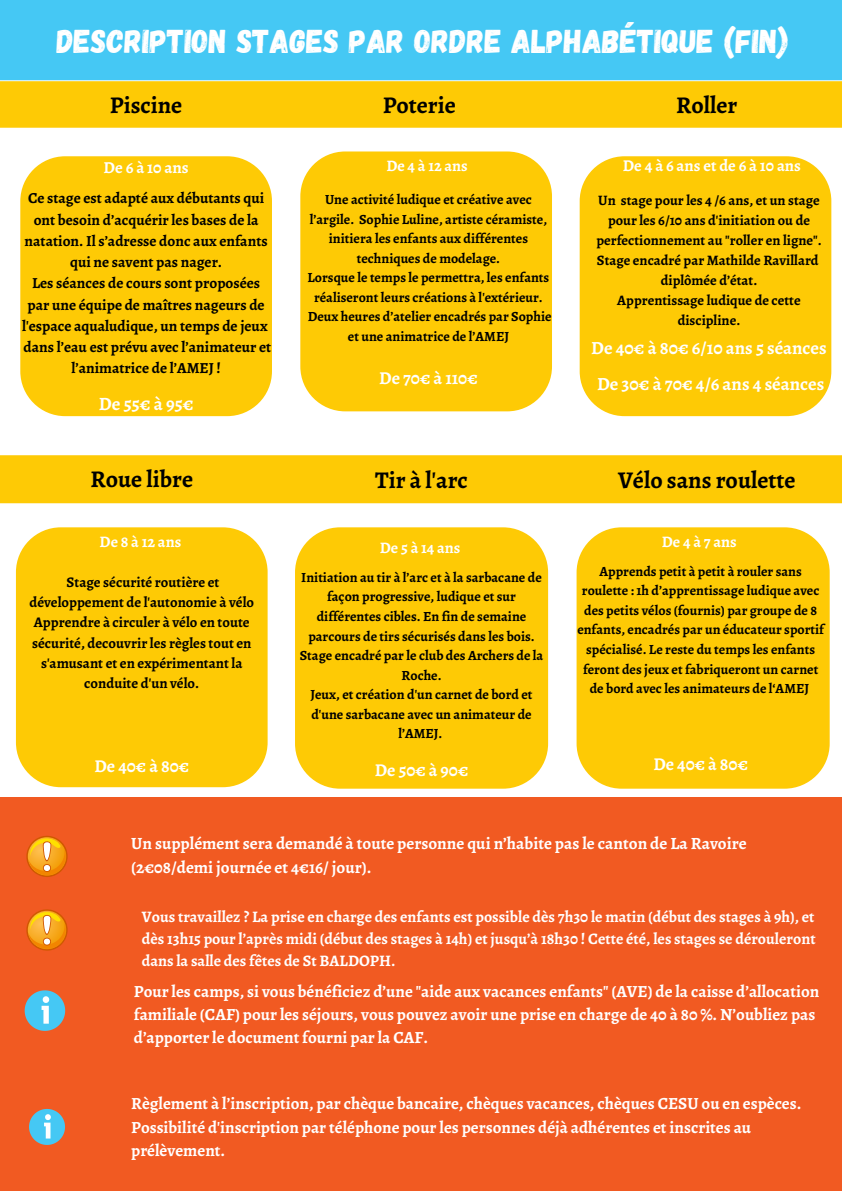
<style>
.page{position:relative;width:842px;height:1191px;background:#fff}
.page>*{position:absolute;margin:0;border:0;box-sizing:border-box;transform-origin:0 0}
.t1{font:33px "Gagalin";color:#fff}
.t2{font:700 24px "Alegreya";color:#000}
.t3{font:700 18.8px "Alegreya";color:#fff}
.t4{font:700 18.5px "Alegreya";color:#fff}
.t5{font:700 18.1px "Alegreya";color:#fff}
.t6{font:700 18px "Alegreya";color:#fff}
.t7{font:700 17.1px/24px "Alegreya";color:#fff}
.t8{font:700 17px/23.2px "Alegreya";color:#fff}
.t9{font:700 16.7px "Alegreya";letter-spacing:.085em;color:#fff}
.t10{font:700 16.5px "Alegreya";letter-spacing:.175em;color:#fff}
.t11{font:700 16px/21.7px "Alegreya";color:#fff;text-align:justify}
.t12{font:700 16px "Alegreya";letter-spacing:.085em;color:#fff}
.t13{font:700 16px "Alegreya";letter-spacing:.175em;color:#fff}
.t14{font:700 15.3px/21.2px "Alegreya";color:#000;text-align:center}
.t15{font:700 14.7px/20.2px "Alegreya";color:#000;text-align:center}
.t16{font:700 14.4px/19.9px "Alegreya";color:#000;text-align:center}
.t17{font:700 14px/19.5px "Alegreya";color:#000;text-align:center}
</style>
<div class="page">
<div style="left:0;top:81px;width:842px;height:47px;background:#feca05"></div>
<div style="left:0;top:455px;width:842px;height:48px;background:#feca05"></div>
<div style="left:16px;top:527px;width:252px;height:260px;background:#feca05"></div>
<div style="left:295px;top:527px;width:253px;height:261px;background:#feca05"></div>
<div style="left:577px;top:527px;width:253px;height:261px;background:#feca05"></div>
<div style="left:580px;top:156px;width:251px;height:260px;background:#feca05"></div>
<div style="left:20px;top:156px;width:252px;height:260px;background:#feca05"></div>
<div style="left:300px;top:151px;width:252px;height:260px;background:#feca05"></div>
<div style="left:0;top:797px;width:842px;height:393px;background:#f15a22"></div>
<svg style="left:25px;top:990px;width:40px;height:40px"></svg>
<svg style="left:29px;top:1108px;width:36px;height:36px"></svg>
<div style="left:0;top:0;width:842px;height:80px;background:#45c8f4"></div>
<svg style="left:26px;top:909px;width:42px;height:42px"></svg>
<svg style="left:26px;top:836px;width:42px;height:41px"></svg>
<p class="t1" style="left:57px;top:20px;width:733px">DESCRIPTION STAGES PAR ORDRE ALPHABÉTIQUE (FIN)</p>
<p class="t2" style="left:110px;top:89px;width:74px">Piscine</p>
<p class="t2" style="left:383px;top:89px;width:75px">Poterie</p>
<p class="t2" style="left:676px;top:88px;width:63px">Roller</p>
<p class="t9" style="left:103px;top:156px;width:87px">De6à10ans</p>
<p class="t14" style="left:25px;top:188px;width:245px">Ce stage est adapté aux débutants qui ont besoin d’acquérir les bases de la natation. Il s’adresse donc aux enfants qui ne savent pas nager.</p>
<p class="t14" style="left:22px;top:272px;width:251px">Les séances de cours sont proposées par une équipe de maîtres nageurs de l'espace aqualudique, un temps de jeux dans l’eau est prévu avec l’animateur et l’animatrice de l’AMEJ !</p>
<p class="t3" style="left:99px;top:390px;width:96px">De 55€ à 95€</p>
<p class="t12" style="left:386px;top:155px;width:83px">De4à12ans</p>
<p class="t17" style="left:310px;top:190px;width:239px">Une activité ludique et créative avec l’argile. Sophie Luline, artiste céramiste, initiera les enfants aux différentes techniques de modelage.</p>
<p class="t17" style="left:308px;top:268px;width:243px">Lorsque le temps le permettra, les enfants réaliseront leurs créations à l'extérieur.</p>
<p class="t17" style="left:308px;top:307px;width:245px">Deux heures d’atelier encadrés par Sophie et une animatrice de l’AMEJ</p>
<p class="t5" style="left:379px;top:366px;width:100px">De 70€ à 110€</p>
<p class="t10" style="left:623px;top:155px;width:180px">De4à6ansetde6à10ans</p>
<p class="t16" style="left:596px;top:190px;width:227px">Un stage pour les 4 /6 ans, et un stage pour les 6/10 ans d'initiation ou de perfectionnement au "roller en ligne".<br>Stage encadré par Mathilde Ravillard diplômée d’état.</p>
<p class="t16" style="left:617px;top:290px;width:185px">Apprentissage ludique de cette discipline.</p>
<p class="t4" style="left:591px;top:335px;width:237px">De 40€ à 80€ 6/10 ans 5 séances</p>
<p class="t4" style="left:597px;top:371px;width:229px">De 30€ à 70€ 4/6 ans 4 séances</p>
<p class="t2" style="left:90px;top:463px;width:104px">Roue libre</p>
<p class="t2" style="left:375px;top:463px;width:94px">Tir à l'arc</p>
<p class="t2" style="left:618px;top:463px;width:179px">Vélo sans roulette</p>
<p class="t12" style="left:100px;top:530px;width:83px">De8à12ans</p>
<p class="t15" style="left:29px;top:571px;width:226px">Stage sécurité routière et développement de l'autonomie à vélo</p>
<p class="t15" style="left:32px;top:612px;width:221px">Apprendre à circuler à vélo en toute sécurité, decouvrir les règles tout en s'amusant et en expérimentant la conduite d'un vélo.</p>
<p class="t6" style="left:94px;top:753px;width:96px">De 40€ à 80€</p>
<p class="t12" style="left:380px;top:536px;width:82px">De5à14ans</p>
<p class="t17" style="left:301px;top:567px;width:242px">Initiation au tir à l’arc et à la sarbacane de façon progressive, ludique et sur différentes cibles. En fin de semaine parcours de tirs sécurisés dans les bois.</p>
<p class="t17" style="left:300px;top:645px;width:245px">Stage encadré par le club des Archers de la<br>Roche.</p>
<p class="t17" style="left:310px;top:684px;width:224px">Jeux, et création d'un carnet de bord et d'une sarbacane avec un animateur de l’AMEJ.</p>
<p class="t6" style="left:375px;top:757px;width:95px">De 50€ à 90€</p>
<p class="t13" style="left:662px;top:530px;width:76px">De4à7ans</p>
<p class="t17" style="left:577px;top:561px;width:248px">Apprends petit à petit à rouler sans roulette : 1h d’apprentissage ludique avec des petits vélos (fournis) par groupe de 8 enfants, encadrés par un éducateur sportif spécialisé. Le reste du temps les enfants feront des jeux et fabriqueront un carnet de bord avec les animateurs de l‘AMEJ</p>
<p class="t6" style="left:653px;top:751px;width:96px">De 40€ à 80€</p>
<p class="t7" style="left:131px;top:831px;width:617px">Un supplément sera demandé à toute personne qui n’habite pas le canton de La Ravoire (2€08/demi journée et 4€16/ jour).</p>
<p class="t11" style="left:142px;top:905px;width:675px">Vous travaillez ? La prise en charge des enfants est possible dès 7h30 le matin (début des stages à 9h), et dès 13h15 pour l’après midi (début des stages à 14h) et jusqu’à 18h30 ! Cette été, les stages se dérouleront dans la salle des fêtes de St BALDOPH.</p>
<p class="t8" style="left:134px;top:979px;width:687px">Pour les camps, si vous bénéficiez d’une "aide aux vacances enfants" (AVE) de la caisse d’allocation familiale (CAF) pour les séjours, vous pouvez avoir une prise en charge de 40 à 80 %. N’oubliez pas d’apporter le document fourni par la CAF.</p>
<p class="t8" style="left:131px;top:1091px;width:672px">Règlement à l’inscription, par chèque bancaire, chèques vacances, chèques CESU ou en espèces.<br>Possibilité d'inscription par téléphone pour les personnes déjà adhérentes et inscrites au prélèvement.</p>
</div>
